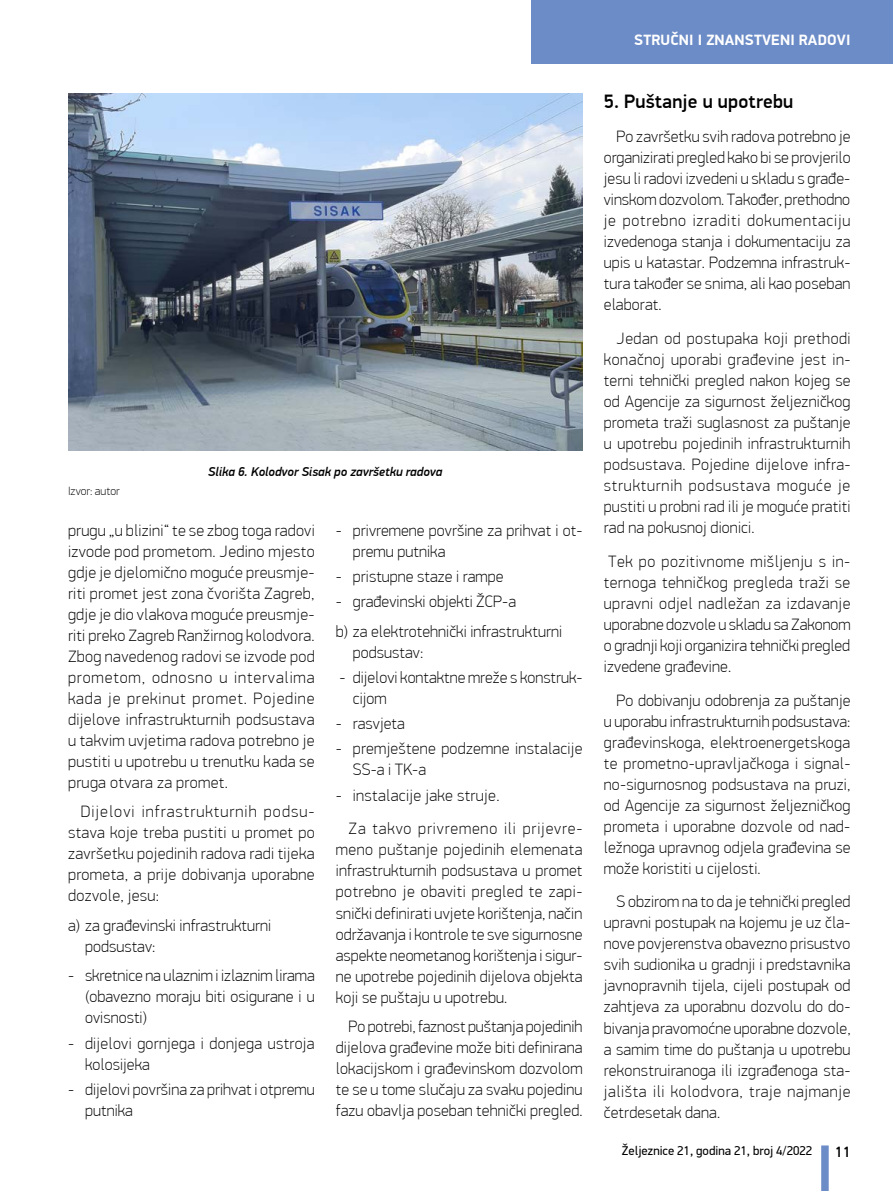
<style>
.page{position:relative;width:893px;height:1191px;background:#fff}
.page>*{position:absolute;margin:0;border:0;box-sizing:border-box;transform-origin:0 0}
.t1{font:500 19.5px "PF Din Display Pro";letter-spacing:.01em;color:#000}
.t2{font:100 16.5px/21px "PF Din Display Pro";letter-spacing:.01em;color:#000;text-align:justify}
.t3{font:100 16.5px/33.8px "PF Din Display Pro";letter-spacing:.05em;color:#000}
.t4{font:700 15px "PF Din Display Pro";letter-spacing:.01em;color:#fff}
.t5{font:500 15px "PF Din Display Pro";color:#000}
.t6{font:italic 500 12.75px "PF Din Display Pro";color:#000}
.t7{font:12.75px "PF Din Display Pro";color:#000}
.t8{font:100 12px "PF Din Display Pro";color:#000}
</style>
<div class="page">
<div style="left:821px;top:1145px;width:8px;height:46px;background:#6c8cc7"></div>
<img style="left:68px;top:94px;width:514px;height:357px">
<div style="left:531px;top:0;width:362px;height:64px;background:#6c8cc7"></div>
<p class="t6" style="left:208px;top:464px;width:236px">Slika 6. Kolodvor Sisak po završetku radova</p>
<p class="t8" style="left:68px;top:483px;width:53px">Izvor: autor</p>
<p class="t2" style="left:68px;top:519px;width:248px">prugu „u blizini“ te se zbog toga radovi izvode pod prometom. Jedino mjesto gdje je djelomično moguće preusmje&shy;riti promet jest zona čvorišta Zagreb, gdje je dio vlakova moguće preusmje&shy;riti preko Zagreb Ranžirnog kolodvora.<br>Zbog navedenog radovi se izvode pod prometom, odnosno u intervalima kada je prekinut promet. Pojedine dijelove infrastrukturnih podsustava u takvim uvjetima radova potrebno je pustiti u upotrebu u trenutku kada se pruga otvara za promet.</p>
<p class="t2" style="left:68px;top:801px;width:248px;text-indent:13px">Dijelovi infrastrukturnih podsu&shy;stava koje treba pustiti u promet po završetku pojedinih radova radi tijeka prometa, a prije dobivanja uporabne dozvole, jesu:</p>
<p class="t2" style="left:85px;top:914px;width:188px;text-indent:-17px">a) za građevinski infrastrukturni podsustav:</p>
<p class="t2" style="left:85px;top:965px;width:231px;text-indent:-17px">- skretnice na ulaznim i izlaznim lirama (obavezno moraju biti osigurane i u ovisnosti)</p>
<p class="t2" style="left:85px;top:1032px;width:231px;text-indent:-17px">- dijelovi gornjega i donjega ustroja kolosijeka</p>
<p class="t2" style="left:85px;top:1078px;width:231px;text-indent:-17px">- dijelovi površina za prihvat i otpremu putnika</p>
<p class="t2" style="left:353px;top:519px;width:231px;text-indent:-17px">- privremene površine za prihvat i ot&shy;premu putnika</p>
<p class="t2" style="left:336px;top:566px;width:169px">- pristupne staze i rampe</p>
<p class="t2" style="left:336px;top:587px;width:228px;line-height:29.5px">- građevinski objekti ŽCP-a<br>b) za elektrotehnički infrastrukturni</p>
<p class="t2" style="left:353px;top:641px;width:72px">podsustav:</p>
<p class="t2" style="left:353px;top:667px;width:231px;text-indent:-14px">- dijelovi kontaktne mreže s konstruk&shy;cijom</p>
<p class="t2" style="left:336px;top:713px;width:71px">- rasvjeta</p>
<p class="t2" style="left:353px;top:738px;width:231px;text-indent:-17px">- premještene podzemne instalacije<br>SS-a i TK-a</p>
<p class="t3" style="left:349px;top:778px;width:235px;text-indent:-13px">- instalacije jake struje.<br>Za takvo privremeno ili prijevre-</p>
<p class="t2" style="left:336px;top:839px;width:248px">meno puštanje pojedinih elemenata infrastrukturnih podsustava u promet potrebno je obaviti pregled te zapi&shy;snički definirati uvjete korištenja, način održavanja i kontrole te sve sigurnosne aspekte neometanog korištenja i sigur&shy;ne upotrebe pojedinih dijelova objekta koji se puštaju u upotrebu.</p>
<p class="t2" style="left:336px;top:1016px;width:248px;text-indent:13px">Po potrebi, faznost puštanja pojedinih dijelova građevine može biti definirana lokacijskom i građevinskom dozvolom te se u tome slučaju za svaku pojedinu fazu obavlja poseban tehnički pregled.</p>
<p class="t4" style="left:634px;top:31px;width:218px">STRUČNI I ZNANSTVENI RADOVI</p>
<p class="t1" style="left:604px;top:90px;width:191px">5. Puštanje u upotrebu</p>
<p class="t2" style="left:604px;top:126px;width:248px;text-indent:13px">Po završetku svih radova potrebno je organizirati pregled kako bi se provjerilo jesu li radovi izvedeni u skladu s građe&shy;vinskom dozvolom. Također, prethodno je potrebno izraditi dokumentaciju izvedenoga stanja i dokumentaciju za upis u katastar. Podzemna infrastruk&shy;tura također se snima, ali kao poseban elaborat.</p>
<p class="t2" style="left:604px;top:328px;width:248px;text-indent:13px">Jedan od postupaka koji prethodi konačnoj uporabi građevine jest in&shy;terni tehnički pregled nakon kojeg se od Agencije za sigurnost željezničkog prometa traži suglasnost za puštanje u upotrebu pojedinih infrastrukturnih podsustava. Pojedine dijelove infra&shy;strukturnih podsustava moguće je pustiti u probni rad ili je moguće pratiti rad na pokusnoj dionici.</p>
<p class="t2" style="left:604px;top:550px;width:248px">Tek po pozitivnome mišljenju s in&shy;ternoga tehničkog pregleda traži se upravni odjel nadležan za izdavanje uporabne dozvole u skladu sa Zakonom o gradnji koji organizira tehnički pregled izvedene građevine.</p>
<p class="t2" style="left:604px;top:689px;width:248px;text-indent:13px">Po dobivanju odobrenja za puštanje u uporabu infrastrukturnih podsustava: građevinskoga, elektroenergetskoga te prometno-upravljačkoga i signal&shy;no-sigurnosnog podsustava na pruzi, od Agencije za sigurnost željezničkog prometa i uporabne dozvole od nad&shy;ležnoga upravnog odjela građevina se može koristiti u cijelosti.</p>
<p class="t2" style="left:604px;top:891px;width:248px;text-indent:13px">S obzirom na to da je tehnički pregled upravni postupak na kojemu je uz čla&shy;nove povjerenstva obavezno prisustvo svih sudionika u gradnji i predstavnika javnopravnih tijela, cijeli postupak od zahtjeva za uporabnu dozvolu do do&shy;bivanja pravomoćne uporabne dozvole, a samim time do puštanja u upotrebu rekonstruiranoga ili izgrađenoga sta&shy;jališta ili kolodvora, traje najmanje četrdesetak dana.</p>
<p class="t7" style="left:622px;top:1143px;width:192px">Željeznice 21, godina 21, broj 4/2022</p>
<p class="t5" style="left:835px;top:1142px;width:17px">11</p>
</div>
